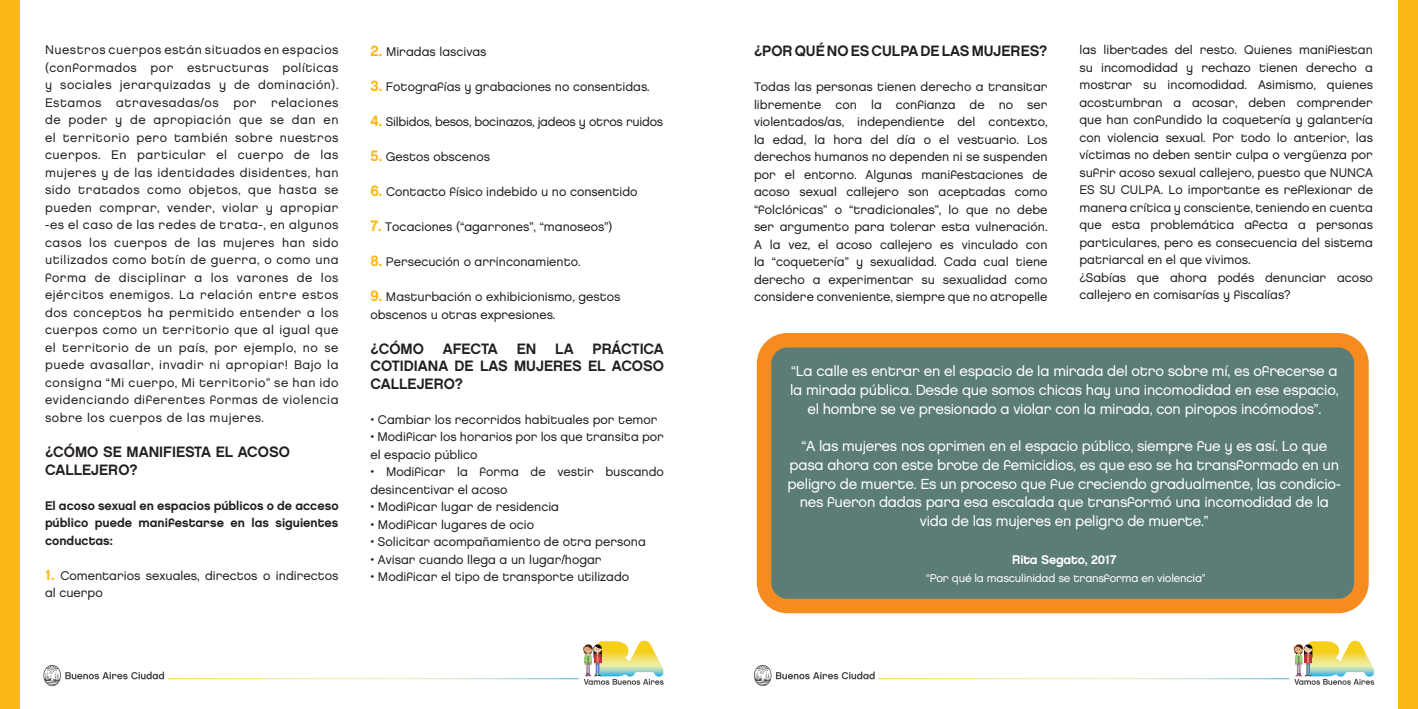
<style>
.page{position:relative;width:1418px;height:709px;background:#fff}
.page>*{position:absolute;margin:0;border:0;box-sizing:border-box;transform-origin:0 0}
.t1{font:15px/17.5px "Chalet New York Nineteen Eighty";color:#231f20}
.t2{font:14.62px/18.8px "Chalet London Nineteen Eighty";letter-spacing:-.015em;color:#fff;text-align:center}
.t3{font:12.5px/17.5px "Chalet London Nineteen Eighty";color:#231f20}
.t4{font:12.5px/17.5px "Chalet New York Nineteen Eighty";color:#231f20;text-align:justify}
.t5{font:12.5px "Chalet London Nineteen Eighty";letter-spacing:-.02em;color:#231f20}
.t6{font:12.5px "Chalet New York Nineteen Eighty";letter-spacing:-.015em;color:#fff}
.t7{font:11.25px "Chalet London Nineteen Eighty";letter-spacing:-.015em;color:#fff}
.s1{font-family:"Chalet New York Nineteen Eighty";font-size:15px;color:#fcb814}
</style>
<div class="page">
<svg style="left:43px;top:640px;width:620px;height:46px"></svg>
<svg style="left:754px;top:640px;width:620px;height:46px"></svg>
<div style="left:0;top:0;width:20px;height:709px;background:#fcb814"></div>
<div style="left:1397px;top:0;width:20px;height:709px;background:#fcb814"></div>
<div style="left:756px;top:333px;width:612px;height:280px;background:#f68c1f;border-radius:30px"></div>
<div style="left:771px;top:347px;width:583px;height:251px;background:#5b7d76;border-radius:16px"></div>
<p class="t3" style="left:45px;top:41px;width:295px;text-align:justify">Nuestros cuerpos están situados en espacios (conformados por estructuras políticas y sociales jerarquizadas y de dominación).<br>Estamos atravesadas/os por relaciones de poder y de apropiación que se dan en el territorio pero también sobre nuestros cuerpos. En particular el cuerpo de las mujeres y de las identidades disidentes, han sido tratados como objetos, que hasta se pueden comprar, vender, violar y apropiar -es el caso de las redes de trata-, en algunos casos los cuerpos de las mujeres han sido utilizados como botín de guerra, o como una forma de disciplinar a los varones de los ejércitos enemigos. La relación entre estos dos conceptos ha permitido entender a los cuerpos como un territorio que al igual que el territorio de un país, por ejemplo, no se puede avasallar, invadir ni apropiar! Bajo la consigna “Mi cuerpo, Mi territorio” se han ido evidenciando diferentes formas de violencia sobre los cuerpos de las mujeres.</p>
<p class="t1" style="left:45px;top:443px;width:246px">¿CÓMO SE MANIFIESTA EL ACOSO<br>CALLEJERO?</p>
<p class="t4" style="left:45px;top:496px;width:295px">El acoso sexual en espacios públicos o de acceso público puede manifestarse en las siguientes conductas:</p>
<p class="t3" style="left:45px;top:566px;width:295px"><span class="s1">1.</span> Comentarios sexuales, directos o indirectos al cuerpo</p>
<p class="t3" style="left:370px;top:43px;width:118px"><span class="s1">2.</span> Miradas lascivas</p>
<p class="t3" style="left:370px;top:78px;width:281px"><span class="s1">3.</span> Fotografías y grabaciones no consentidas.</p>
<p class="t5" style="left:370px;top:114px;width:294px"><span class="s1">4.</span> Silbidos, besos, bocinazos, jadeos y otros ruidos</p>
<p class="t3" style="left:370px;top:148px;width:121px"><span class="s1">5.</span> Gestos obscenos</p>
<p class="t3" style="left:370px;top:183px;width:269px"><span class="s1">6.</span> Contacto físico indebido u no consentido</p>
<p class="t3" style="left:370px;top:218px;width:244px"><span class="s1">7.</span> Tocaciones (“agarrones”, “manoseos”)</p>
<p class="t3" style="left:370px;top:253px;width:212px"><span class="s1">8.</span> Persecución o arrinconamiento.</p>
<p class="t3" style="left:370px;top:288px;width:251px"><span class="s1">9.</span> Masturbación o exhibicionismo, gestos obscenos u otras expresiones.</p>
<p class="t1" style="left:370px;top:340px;width:55px">¿CÓMO</p>
<p class="t1" style="left:443px;top:340px;width:57px">AFECTA</p>
<p class="t1" style="left:516px;top:340px;width:21px">EN</p>
<p class="t1" style="left:555px;top:340px;width:20px">LA</p>
<p class="t1" style="left:370px;top:340px;width:295px;text-align:justify;text-indent:222px">PRÁCTICA COTIDIANA DE LAS MUJERES EL ACOSO CALLEJERO?</p>
<p class="t3" style="left:370px;top:410px;width:289px">• Cambiar los recorridos habituales por temor</p>
<p class="t3" style="left:370px;top:428px;width:295px">• Modificar los horarios por los que transita por el espacio público</p>
<p class="t3" style="left:370px;top:463px;width:295px">• Modificar la forma de vestir buscando desincentivar el acoso</p>
<p class="t3" style="left:370px;top:498px;width:190px">• Modificar lugar de residencia</p>
<p class="t3" style="left:370px;top:515px;width:165px">• Modificar lugares de ocio</p>
<p class="t3" style="left:370px;top:533px;width:277px">• Solicitar acompañamiento de otra persona</p>
<p class="t3" style="left:370px;top:550px;width:233px">• Avisar cuando llega a un lugar/hogar</p>
<p class="t3" style="left:370px;top:568px;width:260px">• Modificar el tipo de transporte utilizado</p>
<p class="t1" style="left:754px;top:42px;width:295px">¿POR QUÉ NO ES CULPA DE LAS MUJERES?</p>
<p class="t3" style="left:754px;top:78px;width:295px;text-align:justify">Todas las personas tienen derecho a transitar libremente con la confianza de no ser violentados/as, independiente del contexto, la edad, la hora del día o el vestuario. Los derechos humanos no dependen ni se suspenden por el entorno. Algunas manifestaciones de acoso sexual callejero son aceptadas como “folclóricas” o “tradicionales”, lo que no debe ser argumento para tolerar esta vulneración.<br>A la vez, el acoso callejero es vinculado con la “coquetería” y sexualidad. Cada cual tiene derecho a experimentar su sexualidad como considere conveniente, siempre que no atropelle</p>
<p class="t3" style="left:1079px;top:41px;width:295px">las libertades del resto. Quienes manifiestan su incomodidad y rechazo tienen derecho a mostrar su incomodidad. Asimismo, quienes acostumbran a acosar, deben comprender que han confundido la coquetería y galantería con violencia sexual. Por todo lo anterior, las víctimas no deben sentir culpa o vergüenza por sufrir acoso sexual callejero, puesto que NUNCA ES SU CULPA. Lo importante es reflexionar de manera crítica y consciente, teniendo en cuenta que esta problemática afecta a personas particulares, pero es consecuencia del sistema patriarcal en el que vivimos.<br>¿Sabías que ahora podés denunciar acoso callejero en comisarías y fiscalías?</p>
<p class="t2" style="left:790px;top:361px;width:550px">“La calle es entrar en el espacio de la mirada del otro sobre mí, es ofrecerse a la mirada pública. Desde que somos chicas hay una incomodidad en ese espacio, el hombre se ve presionado a violar con la mirada, con piropos incómodos”.</p>
<p class="t2" style="left:787px;top:436px;width:555px">“A las mujeres nos oprimen en el espacio público, siempre fue y es así. Lo que pasa ahora con este brote de femicidios, es que eso se ha transformado en un peligro de muerte. Es un proceso que fue creciendo gradualmente, las condicio&shy;nes fueron dadas para esa escalada que transformó una incomodidad de la vida de las mujeres en peligro de muerte.”</p>
<p class="t6" style="left:1012px;top:551px;width:106px">Rita Segato, 2017</p>
<p class="t7" style="left:926px;top:571px;width:281px">“Por qué la masculinidad se transforma en violencia”</p>
</div>
